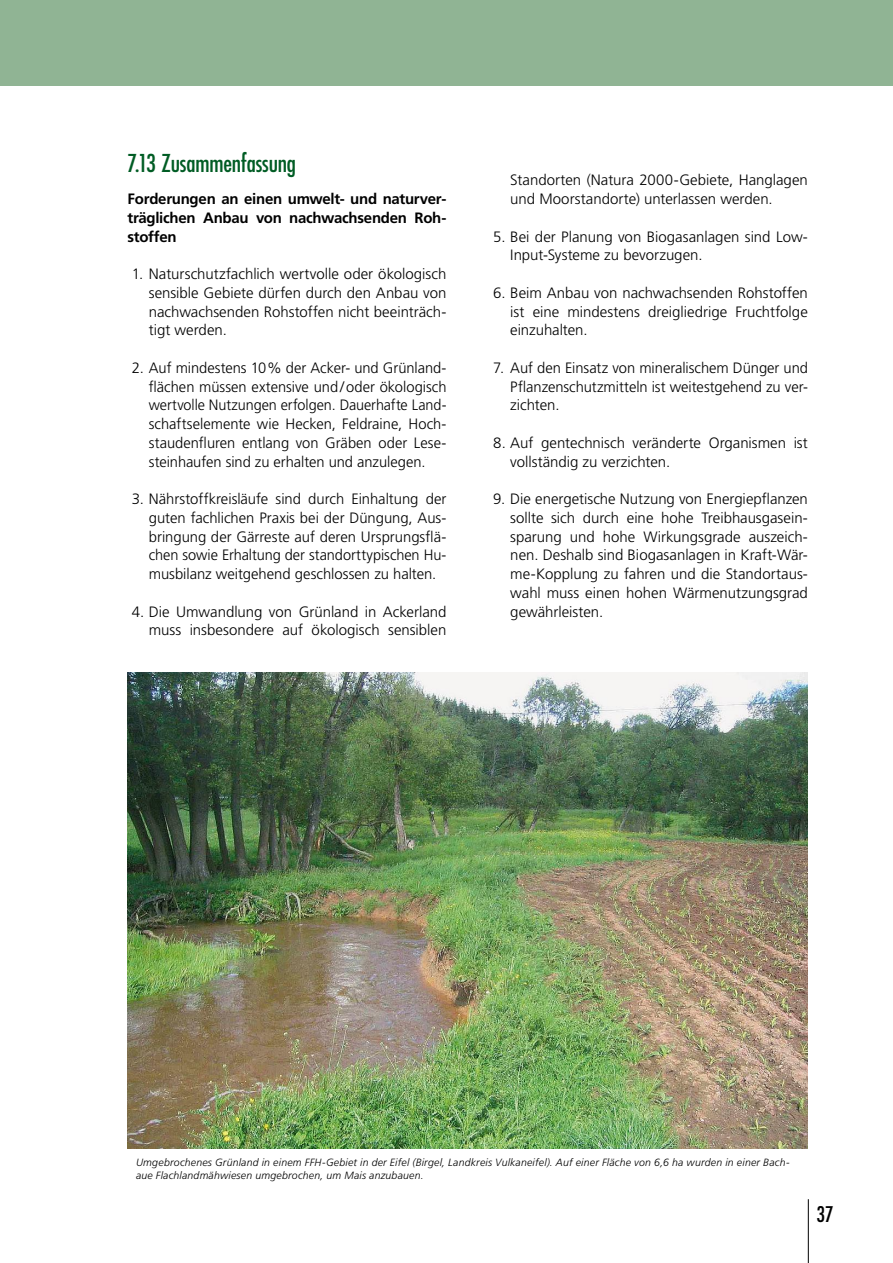
<style>
.page{position:relative;width:893px;height:1263px;background:#fff}
.page>*{position:absolute;margin:0;border:0;box-sizing:border-box;transform-origin:0 0}
.t1{font:condensed 24px "Futura";letter-spacing:-.01em;color:#005c24}
.t2{font:condensed 21px "Futura";color:#000}
.t3{font:300 15px/18.8px "Frutiger";color:#000;text-align:justify}
.t4{font:700 15px/18.8px "Frutiger";letter-spacing:-.02em;color:#000;text-align:justify}
.t5{font:italic 300 10.5px/13.5px "Frutiger";letter-spacing:.02em;color:#000}
</style>
<div class="page">
<hr style="left:808px;top:1199px;width:1px;height:64px;background:#000">
<div style="left:0;top:0;width:893px;height:85px;background:#90b494"></div>
<img style="left:128px;top:673px;width:680px;height:475px">
<h1 class="t1" style="left:128px;top:148px;width:170px">7.13 Zusammenfassung</h1>
<p class="t4" style="left:128px;top:189px;width:320px">Forderungen an einen umwelt- und naturver&shy;träglichen Anbau von nachwachsenden Roh&shy;stoffen</p>
<p class="t3" style="left:149px;top:264px;width:299px;text-indent:-17px">1. Naturschutzfachlich wertvolle oder ökologisch sensible Gebiete dürfen durch den Anbau von nachwachsenden Rohstoffen nicht beeinträch&shy;tigt werden.</p>
<p class="t3" style="left:149px;top:358px;width:299px;text-indent:-17px">2. Auf mindestens 10% der Acker- und Grünland&shy;flächen müssen extensive und/oder ökologisch wertvolle Nutzungen erfolgen. Dauerhafte Land&shy;schaftselemente wie Hecken, Feldraine, Hoch&shy;staudenfluren entlang von Gräben oder Lese&shy;steinhaufen sind zu erhalten und anzulegen.</p>
<p class="t3" style="left:149px;top:489px;width:299px;text-indent:-17px">3. Nährstoffkreisläufe sind durch Einhaltung der guten fachlichen Praxis bei der Düngung, Aus&shy;bringung der Gärreste auf deren Ursprungsflä&shy;chen sowie Erhaltung der standorttypischen Hu&shy;musbilanz weitgehend geschlossen zu halten.</p>
<p class="t3" style="left:132px;top:602px;width:316px;text-align:right">4. Die Umwandlung von Grünland in Ackerland muss insbesondere auf ökologisch sensiblen</p>
<p class="t3" style="left:510px;top:171px;width:299px">Standorten (Natura 2000-Gebiete, Hanglagen und Moorstandorte) unterlassen werden.</p>
<p class="t3" style="left:510px;top:227px;width:299px;text-indent:-17px">5. Bei der Planung von Biogasanlagen sind Low-<br>Input-Systeme zu bevorzugen.</p>
<p class="t3" style="left:510px;top:283px;width:299px;text-indent:-17px">6. Beim Anbau von nachwachsenden Rohstoffen ist eine mindestens dreigliedrige Fruchtfolge einzuhalten.</p>
<p class="t3" style="left:510px;top:358px;width:299px;text-indent:-17px">7. Auf den Einsatz von mineralischem Dünger und Pflanzenschutzmitteln ist weitestgehend zu ver&shy;zichten.</p>
<p class="t3" style="left:510px;top:433px;width:299px;text-indent:-17px">8. Auf gentechnisch veränderte Organismen ist vollständig zu verzichten.</p>
<p class="t3" style="left:510px;top:489px;width:299px;text-indent:-17px">9. Die energetische Nutzung von Energiepflanzen sollte sich durch eine hohe Treibhausgasein&shy;sparung und hohe Wirkungsgrade auszeich&shy;nen. Deshalb sind Biogasanlagen in Kraft-Wär&shy;me-Kopplung zu fahren und die Standortaus&shy;wahl muss einen hohen Wärmenutzungsgrad gewährleisten.</p>
<p class="t5" style="left:136px;top:1155px;width:655px">Umgebrochenes Grünland in einem FFH-Gebiet in der Eifel (Birgel, Landkreis Vulkaneifel). Auf einer Fläche von 6,6 ha wurden in einer Bach&shy;aue Flachlandmähwiesen umgebrochen, um Mais anzubauen.</p>
<h2 class="t2" style="left:816px;top:1201px;width:19px">37</h2>
</div>
